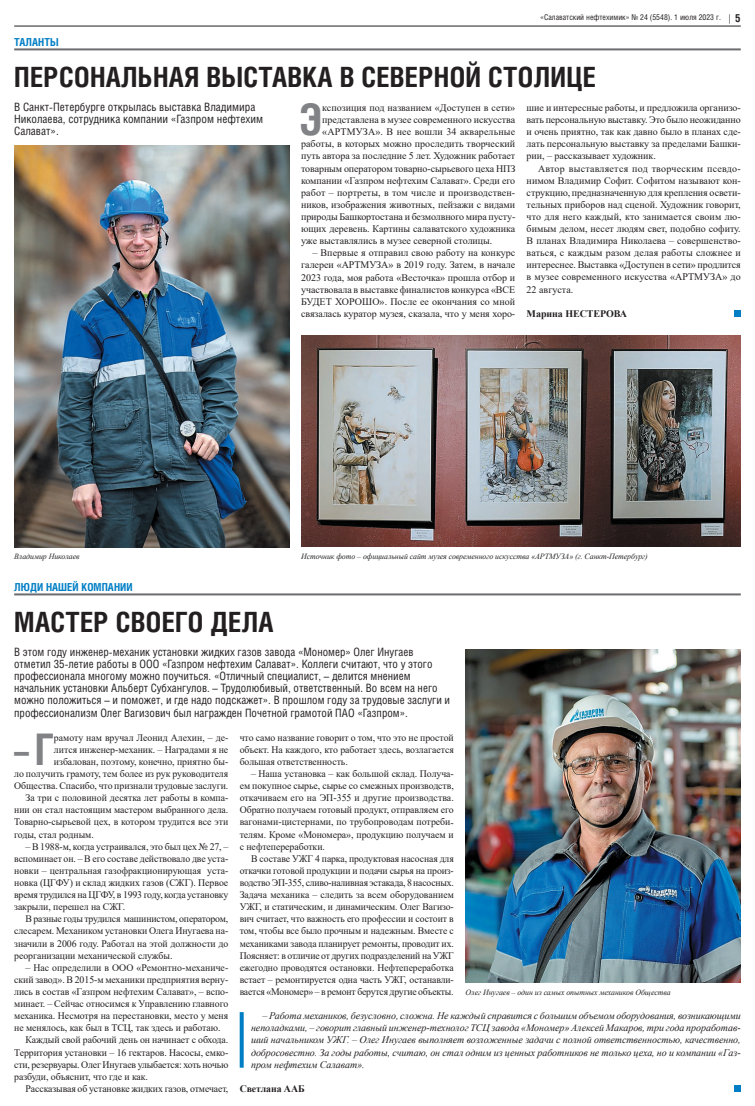
<style>
.page{position:relative;width:755px;height:1106px;background:#fff}
.page>*{position:absolute;margin:0;border:0;box-sizing:border-box;transform-origin:0 0}
.t1{font:700 43.5px "Helios Cond";color:#808285}
.t2{font:700 27.9px "Helios Cond";letter-spacing:.01em;color:#231f20}
.t3{font:11.5px/12.1px "Helios Cond";color:#231f20}
.t4{font:700 11px "Helios Cond";letter-spacing:.01em;color:#007ec5}
.t5{font:700 11px "Helios Cond";color:#231f20}
.t6{font:10px/12.1px "Times New Roman";letter-spacing:-.005em;color:#231f20;text-align:justify}
.t7{font:italic 10px/12.1px "Times New Roman";letter-spacing:-.005em;color:#231f20;text-align:justify}
.t8{font:10px "Times New Roman";letter-spacing:.015em;color:#231f20}
.t9{font:700 10px "Times New Roman";letter-spacing:-.005em;color:#231f20}
.t10{font:italic 8px "Times New Roman";letter-spacing:-.005em;color:#231f20}
.t11{font:8px "Helios Cond";color:#231f20}
</style>
<div class="page">
<hr style="left:14px;top:48px;width:726px;height:2px;background:#6c6d70">
<hr style="left:14px;top:593px;width:726px;height:2px;background:#6c6d70">
<hr style="left:14px;top:26px;width:726px;height:1px;background:#231f20">
<img style="left:465px;top:649px;width:275px;height:333px">
<svg style="left:239px;top:1012px;width:4px;height:55px"></svg>
<img style="left:14px;top:145px;width:275px;height:402px">
<img style="left:301px;top:335px;width:439px;height:212px">
<div style="left:733px;top:1085px;width:7px;height:6px;background:#007ec5"></div>
<div style="left:733px;top:310px;width:7px;height:7px;background:#007ec5"></div>
<p class="t4" style="left:14px;top:35px;width:46px">ТАЛАНТЫ</p>
<p class="t11" style="left:539px;top:12px;width:182px">«Салаватский нефтехимик» № 24 (5548). 1 июля 2023 г.</p>
<p class="t5" style="left:734px;top:11px;width:7px">5</p>
<h2 class="t2" style="left:14px;top:58px;width:582px">ПЕРСОНАЛЬНАЯ ВЫСТАВКА В СЕВЕРНОЙ СТОЛИЦЕ</h2>
<p class="t3" style="left:14px;top:101px;width:250px">В Санкт-Петербурге открылась выставка Владимира<br>Николаева, сотрудника компании «Газпром нефтехим<br>Салават».</p>
<h1 class="t1" style="left:299px;top:90px;width:25px">Э</h1>
<p class="t6" style="left:322px;top:101px;width:194px">кспозиция под названием «Доступен в сети»</p>
<p class="t6" style="left:526px;top:101px;width:215px">шие и интересные работы, и предложила организо&shy;вать персональную выставку. Это было неожиданно и очень приятно, так как давно было в планах сде&shy;лать персональную выставку за пределами Башки&shy;рии, – рассказывает художник.</p>
<p class="t6" style="left:526px;top:162px;width:215px;text-indent:11px">Автор выставляется под творческим псевдо&shy;нимом Владимир Софит. Софитом называют кон&shy;струкцию, предназначенную для крепления освети&shy;тельных приборов над сценой. Художник говорит, что для него каждый, кто занимается своим лю&shy;бимым делом, несет людям свет, подобно софиту.<br>В планах Владимира Николаева – совершенство&shy;ваться, с каждым разом делая работы сложнее и интереснее. Выставка «Доступен в сети» продлится в музее современного искусства «АРТМУЗА» до 22 августа.</p>
<p class="t9" style="left:526px;top:306px;width:102px">Марина НЕСТЕРОВА</p>
<p class="t6" style="left:322px;top:113px;width:194px">представлена в музее современного искусства</p>
<p class="t8" style="left:322px;top:125px;width:194px">«АРТМУЗА». В нее вошли 34 акварельные</p>
<p class="t6" style="left:301px;top:138px;width:215px">работы, в которых можно проследить творческий</p>
<p class="t6" style="left:301px;top:150px;width:215px">путь автора за последние 5 лет. Художник работает</p>
<p class="t6" style="left:301px;top:162px;width:215px">товарным оператором товарно-сырьевого цеха НПЗ</p>
<p class="t6" style="left:301px;top:174px;width:215px">компании «Газпром нефтехим Салават». Среди его</p>
<p class="t6" style="left:301px;top:186px;width:215px">работ – портреты, в том числе и производствен-</p>
<p class="t6" style="left:301px;top:198px;width:215px">ников, изображения животных, пейзажи с видами</p>
<p class="t6" style="left:301px;top:210px;width:215px">природы Башкортостана и безмолвного мира пусту-</p>
<p class="t6" style="left:301px;top:222px;width:215px">ющих деревень. Картины салаватского художника</p>
<p class="t6" style="left:301px;top:234px;width:193px">уже выставлялись в музее северной столицы.</p>
<p class="t6" style="left:301px;top:246px;width:215px;text-indent:11px">– Впервые я отправил свою работу на конкурс галереи «АРТМУЗА» в 2019 году. Затем, в начале 2023 года, моя работа «Весточка» прошла отбор и участвовала в выставке финалистов конкурса «ВСЕ БУДЕТ ХОРОШО». После ее окончания со мной связалась куратор музея, сказала, что у меня хоро-</p>
<p class="t10" style="left:14px;top:551px;width:67px">Владимир Николаев</p>
<p class="t4" style="left:14px;top:580px;width:120px">ЛЮДИ НАШЕЙ КОМПАНИИ</p>
<p class="t10" style="left:301px;top:551px;width:348px">Источник фото – официальный сайт музея современного искусства «АРТМУЗА» (г. Санкт-Петербург)</p>
<h2 class="t2" style="left:14px;top:603px;width:260px">МАСТЕР СВОЕГО ДЕЛА</h2>
<p class="t3" style="left:14px;top:645px;width:437px">В этом году инженер-механик установки жидких газов завода «Мономер» Олег Инугаев отметил 35-летие работы в ООО «Газпром нефтехим Салават». Коллеги считают, что у этого профессионала многому можно поучиться. «Отличный специалист, – делится мнением начальник установки Альберт Субхангулов. – Трудолюбивый, ответственный. Во всем на него можно положиться – и поможет, и где надо подскажет». В прошлом году за трудовые заслуги и профессионализм Олег Вагизович был награжден Почетной грамотой ПАО «Газпром».</p>
<h1 class="t1" style="left:13px;top:719px;width:43px">–Г</h1>
<p class="t6" style="left:54px;top:731px;width:176px">рамоту нам вручал Леонид Алехин, – де-</p>
<p class="t6" style="left:54px;top:743px;width:176px">лится инженер-механик. – Наградами я не</p>
<p class="t6" style="left:54px;top:755px;width:176px">избалован, поэтому, конечно, приятно бы-</p>
<p class="t6" style="left:14px;top:767px;width:215px">ло получить грамоту, тем более из рук руководителя</p>
<p class="t6" style="left:14px;top:779px;width:215px">Общества. Спасибо, что признали трудовые заслуги.</p>
<p class="t6" style="left:26px;top:791px;width:204px">За три с половиной десятка лет работы в компа-</p>
<p class="t6" style="left:14px;top:803px;width:215px">нии он стал настоящим мастером выбранного дела.</p>
<p class="t6" style="left:14px;top:815px;width:215px">Товарно-сырьевой цех, в котором трудится все эти</p>
<p class="t6" style="left:14px;top:828px;width:81px">годы, стал родным.</p>
<p class="t6" style="left:14px;top:840px;width:215px;text-indent:11px">– В 1988-м, когда устраивался, это был цех № 27, – вспоминает он. – В его составе действовало две уста&shy;новки – центральная газофракционирующая уста&shy;новка (ЦГФУ) и склад жидких газов (СЖГ). Первое время трудился на ЦГФУ, в 1993 году, когда установку закрыли, перешел на СЖГ.</p>
<p class="t6" style="left:14px;top:912px;width:215px;text-indent:11px">В разные годы трудился машинистом, оператором, слесарем. Механиком установки Олега Инугаева на&shy;значили в 2006 году. Работал на этой должности до реорганизации механической службы.</p>
<p class="t6" style="left:26px;top:961px;width:204px">– Нас определили в ООО «Ремонтно-механиче-</p>
<p class="t6" style="left:14px;top:973px;width:215px">ский завод». В 2015-м механики предприятия верну-</p>
<p class="t6" style="left:14px;top:985px;width:215px">лись в состав «Газпром нефтехим Салават», – вспо-</p>
<p class="t6" style="left:14px;top:997px;width:215px">минает. – Сейчас относимся к Управлению главного</p>
<p class="t6" style="left:14px;top:1009px;width:215px">механика. Несмотря на перестановки, место у меня</p>
<p class="t6" style="left:14px;top:1021px;width:208px">не менялось, как был в ТСЦ, так здесь и работаю.</p>
<p class="t6" style="left:26px;top:1033px;width:204px">Каждый свой рабочий день он начинает с обхода.</p>
<p class="t6" style="left:14px;top:1045px;width:215px">Территория установки – 16 гектаров. Насосы, емко-</p>
<p class="t6" style="left:14px;top:1057px;width:215px">сти, резервуары. Олег Инугаев улыбается: хоть ночью</p>
<p class="t6" style="left:14px;top:1070px;width:135px">разбуди, объяснит, что где и как.</p>
<p class="t6" style="left:26px;top:1082px;width:204px">Рассказывая об установке жидких газов, отмечает,</p>
<p class="t6" style="left:239px;top:731px;width:215px">что само название говорит о том, что это не простой объект. На каждого, кто работает здесь, возлагается большая ответственность.</p>
<p class="t6" style="left:239px;top:767px;width:215px;text-indent:11px">– Наша установка – как большой склад. Получа&shy;ем покупное сырье, сырье со смежных производств, откачиваем его на ЭП-355 и другие производства.<br>Обратно получаем готовый продукт, отправляем его вагонами-цистернами, по трубопроводам потреби&shy;телям. Кроме «Мономера», продукцию получаем и с нефтепереработки.</p>
<p class="t6" style="left:239px;top:852px;width:215px;text-indent:11px">В составе УЖГ 4 парка, продуктовая насосная для откачки готовой продукции и подачи сырья на произ&shy;водство ЭП-355, сливо-наливная эстакада, 8 насосных.<br>Задача механика – следить за всем оборудованием УЖГ, и статическим, и динамическим. Олег Вагизо&shy;вич считает, что важность его профессии и состоит в том, чтобы все было прочным и надежным. Вместе с механиками завода планирует ремонты, проводит их.<br>Поясняет: в отличие от других подразделений на УЖГ ежегодно проводятся остановки. Нефтепереработка встает – ремонтируется одна часть УЖГ, останавли&shy;вается «Мономер» – в ремонт берутся другие объекты.</p>
<p class="t10" style="left:465px;top:986px;width:206px">Олег Инугаев – один из самых опытных механиков Общества</p>
<p class="t7" style="left:251px;top:1009px;width:491px;text-indent:11px">– Работа механиков, безусловно, сложна. Не каждый справится с большим объемом оборудования, возникающими неполадками, – говорит главный инженер-технолог ТСЦ завода «Мономер» Алексей Макаров, три года проработав&shy;ший начальником УЖГ. – Олег Инугаев выполняет возложенные задачи с полной ответственностью, качественно, добросовестно. За годы работы, считаю, он стал одним из ценных работников не только цеха, но и компании «Газ&shy;пром нефтехим Салават».</p>
<p class="t9" style="left:239px;top:1081px;width:66px">Светлана ААБ</p>
</div>
